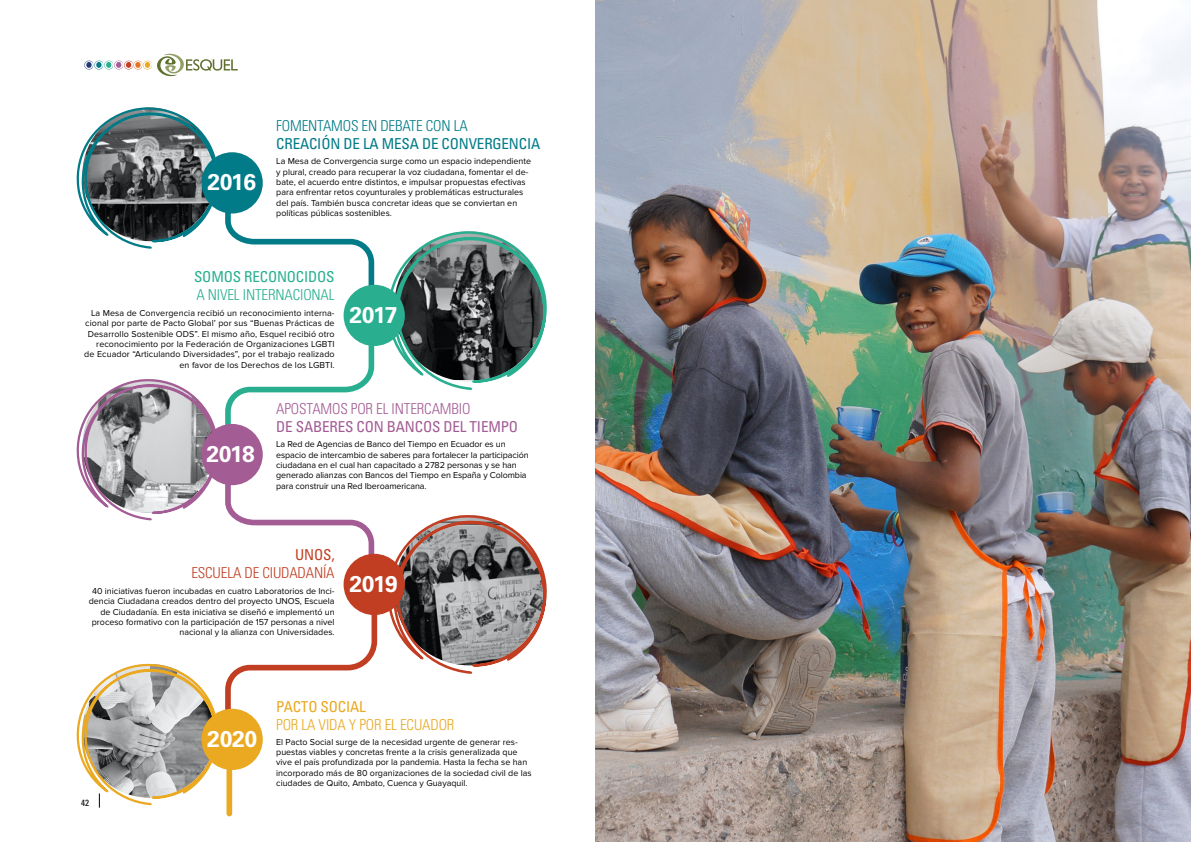
<style>
.page{position:relative;width:1191px;height:842px;background:#fff}
.page>*{position:absolute;margin:0;border:0;box-sizing:border-box;transform-origin:0 0}
.t1{font:700 22.8px "Univers LT Std";letter-spacing:-.01em;color:#fff}
.t2{font:condensed 15px "Univers LT Std";letter-spacing:-.01em;color:#007b87}
.t3{font:condensed 15px "Univers LT Std";letter-spacing:-.01em;color:#a35c94}
.t4{font:300 condensed 15px "Univers LT Std";letter-spacing:-.01em;color:#a35c94}
.t5{font:300 condensed 15px "Univers LT Std";letter-spacing:-.01em;color:#007b87}
.t6{font:300 condensed 15px "Univers LT Std";letter-spacing:-.01em;color:#eaa921}
.t7{font:300 condensed 15px "Univers LT Std";letter-spacing:-.01em;color:#29af90}
.t8{font:300 condensed 15px "Univers LT Std";letter-spacing:-.01em;color:#c13e22}
.t9{font:condensed 15px "Univers LT Std";letter-spacing:-.01em;color:#29af90}
.t10{font:condensed 15px "Univers LT Std";letter-spacing:-.01em;color:#eaa921}
.t11{font:condensed 15px "Univers LT Std";color:#c13e22}
.t12{font:condensed 9px "Univers LT Std";color:#000}
.t13{font:8.9px/10.3px "Proxima Nova";color:#000}
</style>
<div class="page">
<svg style="left:84px;top:53px;width:154px;height:24px"></svg>
<img style="left:595px;top:0;width:596px;height:842px">
<svg style="left:76px;top:107px;width:471px;height:701px"></svg>
<div style="left:201px;top:152px;width:62px;height:61px;background:#007b87;border-radius:50%"></div>
<div style="left:201px;top:424px;width:62px;height:61px;background:#a35c94;border-radius:50%"></div>
<div style="left:201px;top:709px;width:62px;height:61px;background:#eaa921;border-radius:50%"></div>
<div style="left:343px;top:285px;width:62px;height:61px;background:#29af90;border-radius:50%"></div>
<div style="left:343px;top:554px;width:62px;height:61px;background:#c13e22;border-radius:50%"></div>
<div style="left:226px;top:770px;width:6px;height:44px;background:#eaa921"></div>
<h1 class="t1" style="left:207px;top:169px;width:50px">2016</h1>
<h2 class="t5" style="left:276px;top:117px;width:193px">FOMENTAMOS EN DEBATE CON LA</h2>
<h2 class="t2" style="left:276px;top:134px;width:265px">CREACIÓN DE LA MESA DE CONVERGENCIA</h2>
<p class="t13" style="left:276px;top:156px;width:256px">La Mesa de Convergencia surge como un espacio independiente y plural, creado para recuperar la voz ciudadana, fomentar el de&shy;bate, el acuerdo entre distintos, e impulsar propuestas efectivas para enfrentar retos coyunturales y problemáticas estructurales del país. También busca concretar ideas que se conviertan en políticas públicas sostenibles.</p>
<h2 class="t9" style="left:194px;top:267px;width:142px">SOMOS RECONOCIDOS</h2>
<h2 class="t7" style="left:196px;top:286px;width:140px">A NIVEL INTERNACIONAL</h2>
<p class="t13" style="left:84px;top:308px;width:252px;text-align:right">La Mesa de Convergencia recibió un reconocimiento interna&shy;cional por parte de Pacto Global’ por sus “Buenas Prácticas de Desarrollo Sostenible ODS”. El mismo año, Esquel recibió otro reconocimiento por la Federación de Organizaciones LGBTI de Ecuador “Articulando Diversidades”, por el trabajo realizado en favor de los Derechos de los LGBTI.</p>
<h1 class="t1" style="left:349px;top:301px;width:50px">2017</h1>
<h1 class="t1" style="left:206px;top:440px;width:50px">2018</h1>
<h2 class="t4" style="left:276px;top:400px;width:196px">APOSTAMOS POR EL INTERCAMBIO</h2>
<h2 class="t3" style="left:276px;top:417px;width:243px">DE SABERES CON BANCOS DEL TIEMPO</h2>
<p class="t13" style="left:276px;top:439px;width:254px">La Red de Agencias de Banco del Tiempo en Ecuador es un espacio de intercambio de saberes para fortalecer la participación ciudadana en el cual han capacitado a 2782 personas y se han generado alianzas con Bancos del Tiempo en España y Colombia para construir una Red Iberoamericana.</p>
<h2 class="t11" style="left:295px;top:545px;width:41px">UNOS,</h2>
<h2 class="t8" style="left:191px;top:564px;width:145px">ESCUELA DE CIUDADANÍA</h2>
<p class="t13" style="left:89px;top:586px;width:247px;text-align:right">40 iniciativas fueron incubadas en cuatro Laboratorios de Inci&shy;dencia Ciudadana creados dentro del proyecto UNOS, Escuela de Ciudadanía. En esta iniciativa se diseñó e implementó un proceso formativo con la participación de 157 personas a nivel nacional y la alianza con Universidades.</p>
<h1 class="t1" style="left:349px;top:570px;width:50px">2019</h1>
<p class="t12" style="left:81px;top:797px;width:9px">42</p>
<h1 class="t1" style="left:207px;top:725px;width:51px">2020</h1>
<h2 class="t10" style="left:276px;top:697px;width:91px">PACTO SOCIAL</h2>
<h2 class="t6" style="left:276px;top:715px;width:180px">POR LA VIDA Y POR EL ECUADOR</h2>
<p class="t13" style="left:276px;top:737px;width:257px">El Pacto Social surge de la necesidad urgente de generar res&shy;puestas viables y concretas frente a la crisis generalizada que vive el país profundizada por la pandemia. Hasta la fecha se han incorporado más de 80 organizaciones de la sociedad civil de las ciudades de Quito, Ambato, Cuenca y Guayaquil.</p>
</div>
